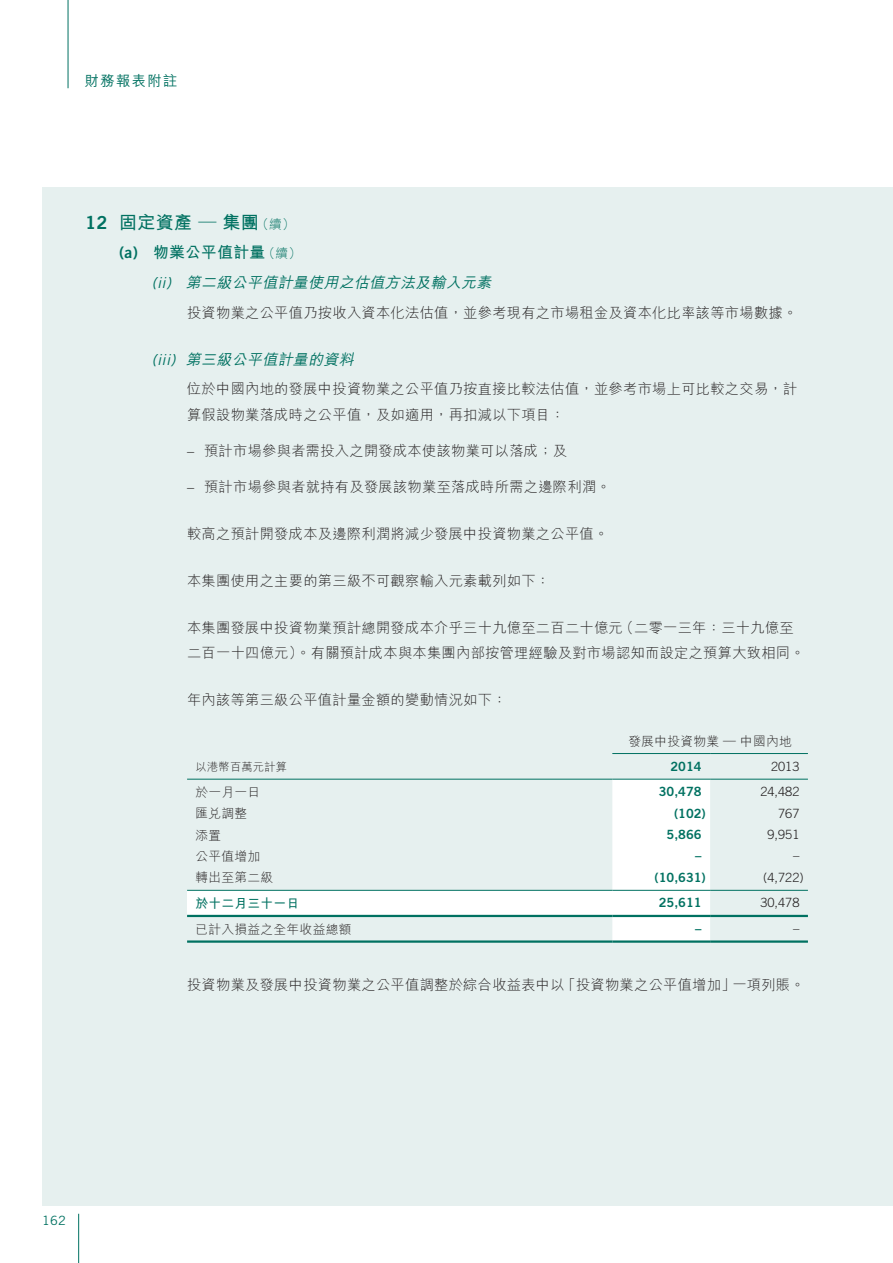
<style>
.page{position:relative;width:893px;height:1263px;background:#fff}
.page>*{position:absolute;margin:0;border:0;box-sizing:border-box;transform-origin:0 0}
.t1{font:700 18px "M Hei HK";letter-spacing:.02em;color:#007161}
.t2{font:700 15.75px "M Hei HK";letter-spacing:.02em;color:#007161}
.t3{font:italic 500 15px "M Hei HK";color:#007161}
.t4{font:300 14.25px/25.5px "M Hei HK";letter-spacing:.02em;color:#231f20}
.t5{font:500 14.25px "M Hei HK";letter-spacing:.1em;color:#007161}
.t6{font:300 12.75px "M Hei HK";letter-spacing:.02em;color:#231f20}
.t7{font:12.75px "Trade Gothic LT Std Bd 2";color:#007161}
.t8{font:300 12.75px "Trade Gothic LT Std";color:#231f20}
.t9{font:700 12.75px "M Hei HK";letter-spacing:.02em;color:#007161}
.t10{font:12.75px "Trade Gothic LT Std";color:#007161}
.t11{font:300 11.25px "M Hei HK";letter-spacing:.02em;color:#231f20}
.s1{font-family:"Trade Gothic LT Std Bd 2";font-weight:400}
.s2{font-weight:300;font-size:12.75px}
.s3{font-family:"Trade Gothic LT Std";font-weight:400}
.s4{font-family:"Trade Gothic LT Std"}
</style>
<div class="page">
<div style="left:43px;top:187px;width:850px;height:1018px;background:#e6f0ef"></div>
<hr style="left:78px;top:1214px;width:1px;height:49px;background:#007161">
<hr style="left:68px;top:0;width:1px;height:88px;background:#007161">
<div style="left:612px;top:780px;width:98px;height:160px;background:#fff"></div>
<div style="left:187px;top:890px;width:425px;height:26px;background:#fff"></div>
<hr style="left:612px;top:779px;width:98px;height:1px;background:#007161">
<hr style="left:710px;top:779px;width:98px;height:1px;background:#007161">
<hr style="left:187px;top:779px;width:425px;height:1px;background:#007161">
<hr style="left:187px;top:890px;width:425px;height:1px;background:#007161">
<hr style="left:612px;top:890px;width:98px;height:1px;background:#007161">
<hr style="left:710px;top:890px;width:98px;height:1px;background:#007161">
<hr style="left:187px;top:940px;width:425px;height:3px;background:#007161">
<hr style="left:612px;top:940px;width:98px;height:3px;background:#007161">
<hr style="left:710px;top:940px;width:98px;height:3px;background:#007161">
<hr style="left:187px;top:915px;width:425px;height:2px;background:#007161">
<hr style="left:612px;top:915px;width:98px;height:2px;background:#007161">
<hr style="left:710px;top:915px;width:98px;height:2px;background:#007161">
<hr style="left:612px;top:753px;width:98px;height:1px;background:#007161">
<hr style="left:710px;top:753px;width:98px;height:1px;background:#007161">
<p class="t5" style="left:85px;top:71px;width:94px">財務報表附註</p>
<p class="t1" style="left:85px;top:209px;width:211px"><span class="s1">12</span> 固定資產 — 集團<span class="s2">（續）</span></p>
<p class="t2" style="left:119px;top:241px;width:184px"><span class="s1">(a)</span> 物業公平值計量<span class="s2">（續）</span></p>
<p class="t3" style="left:152px;top:272px;width:345px"><span class="s3">(ii)</span> 第二級公平值計量使用之估值方法及輸入元素</p>
<p class="t4" style="left:187px;top:300px;width:612px">投資物業之公平值乃按收入資本化法估值，並參考現有之市場租金及資本化比率該等市場數據。</p>
<p class="t3" style="left:152px;top:348px;width:208px"><span class="s3">(iii)</span> 第三級公平值計量的資料</p>
<p class="t4" style="left:187px;top:376px;width:612px">位於中國內地的發展中投資物業之公平值乃按直接比較法估值，並參考市場上可比較之交易，計算假設物業落成時之公平值，及如適用，再扣減以下項目：</p>
<p class="t4" style="left:187px;top:438px;width:382px"><span class="s4">–</span> 預計市場參與者需投入之開發成本使該物業可以落成；及</p>
<p class="t4" style="left:187px;top:474px;width:425px"><span class="s4">–</span> 預計市場參與者就持有及發展該物業至落成時所需之邊際利潤。</p>
<p class="t4" style="left:187px;top:521px;width:423px">較高之預計開發成本及邊際利潤將減少發展中投資物業之公平值。</p>
<p class="t4" style="left:187px;top:568px;width:365px">本集團使用之主要的第三級不可觀察輸入元素載列如下：</p>
<p class="t4" style="left:187px;top:614px;width:619px">本集團發展中投資物業預計總開發成本介乎三十九億至二百二十億元（二零一三年：三十九億至二百一十四億元）。有關預計成本與本集團內部按管理經驗及對市場認知而設定之預算大致相同。</p>
<p class="t4" style="left:187px;top:687px;width:321px">年內該等第三級公平值計量金額的變動情況如下：</p>
<p class="t6" style="left:628px;top:734px;width:165px">發展中投資物業 — 中國內地</p>
<p class="t11" style="left:196px;top:761px;width:93px">以港幣百萬元計算</p>
<p class="t7" style="left:670px;top:758px;width:33px">2014</p>
<p class="t8" style="left:771px;top:758px;width:30px">2013</p>
<p class="t6" style="left:196px;top:786px;width:66px">於一月一日</p>
<p class="t7" style="left:659px;top:784px;width:44px">30,478</p>
<p class="t8" style="left:760px;top:784px;width:40px">24,482</p>
<p class="t6" style="left:196px;top:807px;width:53px">匯兌調整</p>
<p class="t7" style="left:674px;top:805px;width:33px">(102)</p>
<p class="t8" style="left:778px;top:805px;width:23px">767</p>
<p class="t6" style="left:196px;top:828px;width:27px">添置</p>
<p class="t7" style="left:667px;top:826px;width:37px">5,866</p>
<p class="t8" style="left:767px;top:827px;width:33px">9,951</p>
<p class="t6" style="left:196px;top:850px;width:66px">公平值增加</p>
<p class="t7" style="left:695px;top:848px;width:8px">–</p>
<p class="t8" style="left:793px;top:848px;width:8px">–</p>
<p class="t6" style="left:196px;top:871px;width:79px">轉出至第二級</p>
<p class="t7" style="left:654px;top:869px;width:53px">(10,631)</p>
<p class="t8" style="left:763px;top:870px;width:42px">(4,722)</p>
<p class="t9" style="left:196px;top:894px;width:105px">於十二月三十一日</p>
<p class="t7" style="left:659px;top:895px;width:44px">25,611</p>
<p class="t8" style="left:760px;top:895px;width:40px">30,478</p>
<p class="t6" style="left:196px;top:922px;width:157px">已計入損益之全年收益總額</p>
<p class="t7" style="left:695px;top:920px;width:8px">–</p>
<p class="t8" style="left:793px;top:921px;width:8px">–</p>
<p class="t4" style="left:187px;top:972px;width:619px">投資物業及發展中投資物業之公平值調整於綜合收益表中以「投資物業之公平值增加」一項列賬。</p>
<p class="t10" style="left:42px;top:1212px;width:25px">162</p>
</div>
